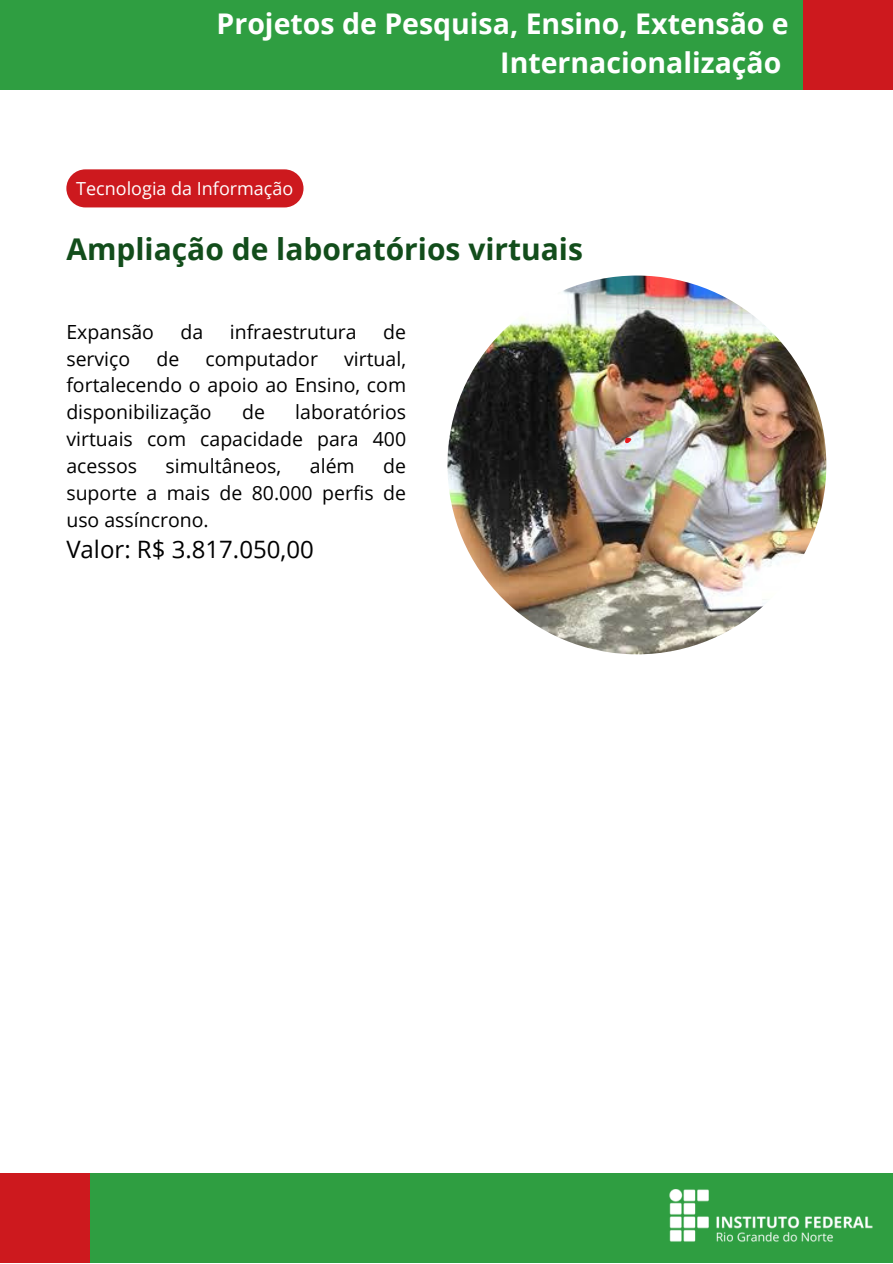
<style>
.page{position:relative;width:893px;height:1264px;background:#fff}
.page>*{position:absolute;margin:0;border:0;box-sizing:border-box;transform-origin:0 0}
.t1{font:700 30px "Open Sans";color:#124d1b}
.t2{font:700 28.5px/39.3px "Open Sans";color:#fff;text-align:right}
.t3{font:24px "Open Sans";color:#000}
.t4{font:19.5px/27px "Open Sans";color:#000;text-align:justify}
.t5{font:18px "Open Sans";color:#fff}
</style>
<div class="page">
<div style="left:0;top:0;width:803px;height:89px;background:#2f9e41"></div>
<div style="left:803px;top:0;width:89px;height:89px;background:#cd191e"></div>
<img style="left:447px;top:275px;width:379px;height:379px;border-radius:50%">
<div style="left:66px;top:169px;width:237px;height:38px;background:#cd191e;border-radius:19px"></div>
<svg style="left:624px;top:437px;width:7px;height:7px"></svg>
<div style="left:89px;top:1173px;width:803px;height:89px;background:#2f9e41"></div>
<div style="left:0;top:1173px;width:89px;height:89px;background:#cd191e"></div>
<img style="left:669px;top:1189px;width:204px;height:53px">
<p class="t2" style="left:216px;top:3px;width:573px">Projetos de Pesquisa, Ensino, Extensão e<br>Internacionalização</p>
<p class="t5" style="left:76px;top:176px;width:219px">Tecnologia da Informação</p>
<p class="t1" style="left:66px;top:228px;width:518px">Ampliação de laboratórios virtuais</p>
<p class="t4" style="left:66px;top:317px;width:89px">Expansão</p>
<p class="t4" style="left:180px;top:317px;width:24px">da</p>
<p class="t4" style="left:230px;top:317px;width:128px">infraestrutura</p>
<p class="t4" style="left:383px;top:317px;width:24px">de</p>
<p class="t4" style="left:66px;top:344px;width:65px">serviço</p>
<p class="t4" style="left:156px;top:344px;width:24px">de</p>
<p class="t4" style="left:205px;top:344px;width:114px">computador</p>
<p class="t4" style="left:66px;top:344px;width:341px;text-indent:278px">virtual, fortalecendo o apoio ao Ensino, com disponibilização</p>
<p class="t4" style="left:66px;top:398px;width:341px;text-indent:229px">laboratórios virtuais com capacidade para 400 acessos</p>
<p class="t4" style="left:242px;top:398px;width:24px">de</p>
<p class="t4" style="left:166px;top:452px;width:117px">simultâneos,</p>
<p class="t4" style="left:310px;top:452px;width:46px">além</p>
<p class="t4" style="left:66px;top:452px;width:341px;text-indent:317px">de suporte a mais de 80.000 perfis de uso assíncrono.</p>
<p class="t3" style="left:66px;top:532px;width:249px">Valor: R$ 3.817.050,00</p>
</div>
